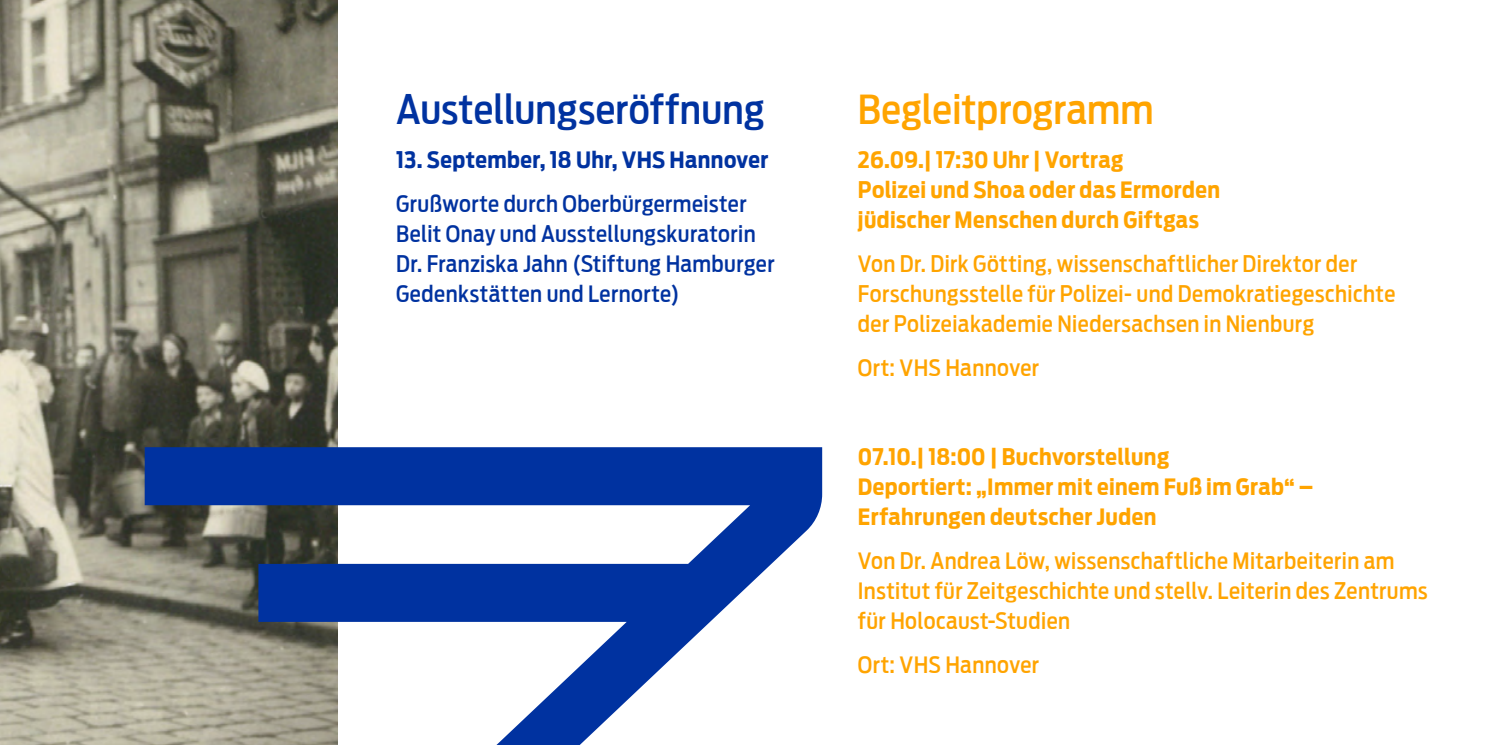
<style>
.page{position:relative;width:1489px;height:745px;background:#fff}
.page>*{position:absolute;margin:0;border:0;box-sizing:border-box;transform-origin:0 0}
.t1{font:500 40px "Antenna Cond";letter-spacing:.005em;color:#0032a0}
.t2{font:500 40px "Antenna Cond";letter-spacing:.005em;color:#ffa400}
.t3{font:500 22.5px/30px "Antenna Cond";letter-spacing:.02em;color:#ffa400}
.t4{font:700 22.5px/30px "Antenna Cond";letter-spacing:.02em;color:#ffa400}
.t5{font:500 22.5px/30px "Antenna Cond";letter-spacing:.02em;color:#0032a0}
.t6{font:700 22.5px "Antenna Cond";letter-spacing:.02em;color:#0032a0}
</style>
<div class="page">
<img style="left:0;top:0;width:337px;height:744px">
<svg style="left:145px;top:447px;width:677px;height:297px"></svg>
<h1 class="t1" style="left:396px;top:85px;width:370px">Austellungseröffnung</h1>
<p class="t6" style="left:396px;top:146px;width:373px">13. September, 18 Uhr, VHS Hannover</p>
<p class="t5" style="left:396px;top:189px;width:380px">Grußworte durch Oberbürgermeister Belit Onay und Ausstellungskuratorin Dr. Franziska Jahn (Stiftung Hamburger Gedenkstätten und Lernorte)</p>
<h1 class="t2" style="left:857px;top:85px;width:297px">Begleitprogramm</h1>
<p class="t4" style="left:857px;top:145px;width:363px">26.09.| 17:30 Uhr | Vortrag<br>Polizei und Shoa oder das Ermorden jüdischer Menschen durch Giftgas</p>
<p class="t3" style="left:857px;top:249px;width:539px">Von Dr. Dirk Götting, wissenschaftlicher Direktor der<br>Forschungsstelle für Polizei- und Demokratiegeschichte der Polizeiakademie Niedersachsen in Nienburg</p>
<p class="t3" style="left:857px;top:353px;width:182px">Ort: VHS Hannover</p>
<p class="t4" style="left:857px;top:441px;width:457px">07.10.| 18:00 | Buchvorstellung<br>Deportiert: „Immer mit einem Fuß im Grab“ –<br>Erfahrungen deutscher Juden</p>
<p class="t3" style="left:857px;top:545px;width:571px">Von Dr. Andrea Löw, wissenschaftliche Mitarbeiterin am<br>Institut für Zeitgeschichte und stellv. Leiterin des Zentrums für Holocaust-Studien</p>
<p class="t3" style="left:857px;top:649px;width:182px">Ort: VHS Hannover</p>
</div>
